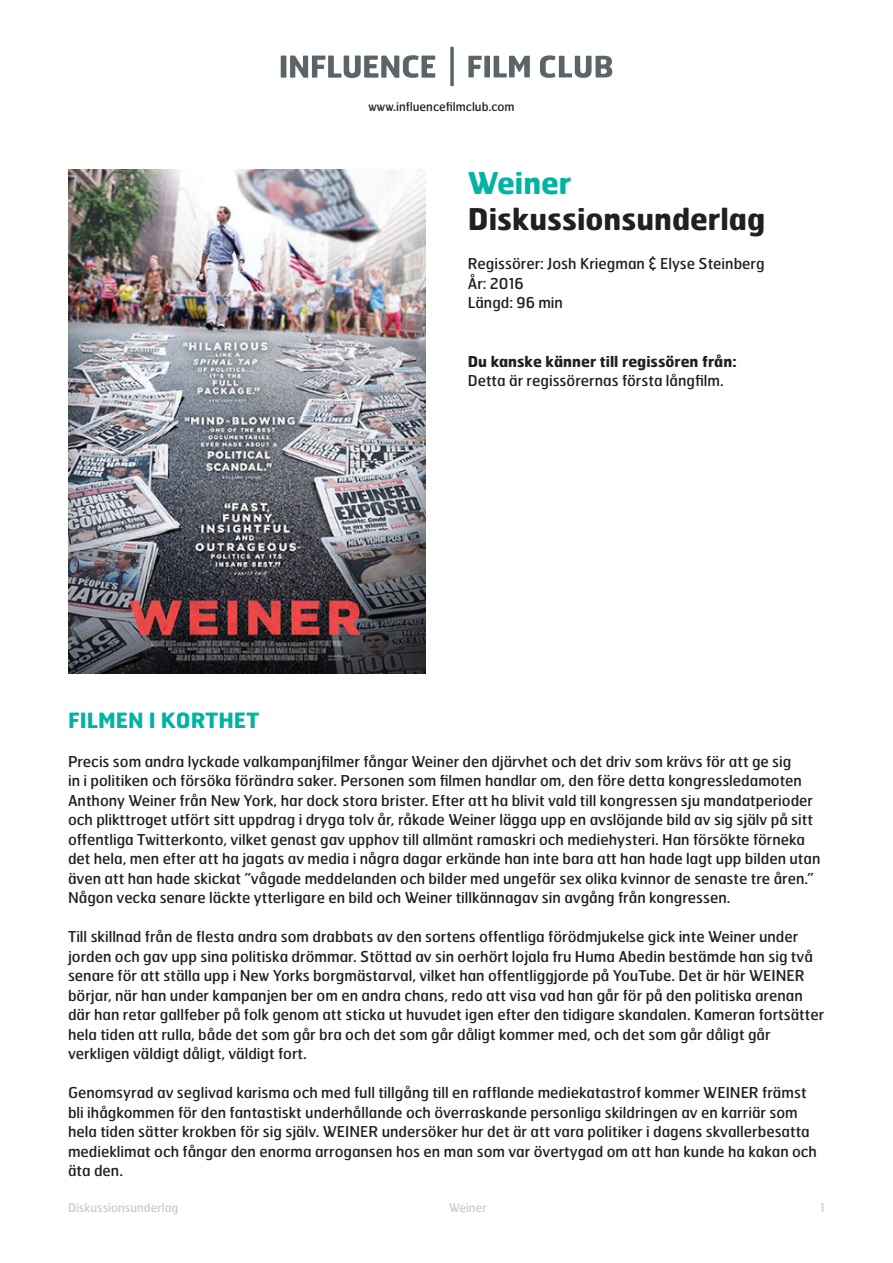
<style>
.page{position:relative;width:893px;height:1263px;background:#fff}
.page>*{position:absolute;margin:0;border:0;box-sizing:border-box;transform-origin:0 0}
.t1{font:700 30px "Hermes";color:#231f20}
.t2{font:700 30px "Hermes";color:#00b3a2}
.t3{font:700 21px "Hermes";color:#00b3a2}
.t4{font:15px/19.5px "Hermes";color:#231f20}
.t5{font:700 15px "Hermes";color:#231f20}
.t6{font:12px "Hermes";color:#cacccc}
.t7{font:12px "Hermes";color:#231f20}
</style>
<div class="page">
<img style="left:68px;top:169px;width:357px;height:504px">
<div style="left:281px;top:56px;width:5px;height:22px;background:#5b6468"></div>
<svg style="left:290px;top:55px;width:145px;height:23px"></svg>
<svg style="left:468px;top:56px;width:62px;height:22px"></svg>
<svg style="left:450px;top:47px;width:4px;height:39px"></svg>
<svg style="left:540px;top:55px;width:72px;height:23px"></svg>
<p class="t7" style="left:368px;top:99px;width:148px">www.influencefilmclub.com</p>
<h1 class="t2" style="left:468px;top:164px;width:105px">Weiner</h1>
<h1 class="t1" style="left:468px;top:200px;width:299px">Diskussionsunderlag</h1>
<p class="t4" style="left:468px;top:254px;width:298px">Regissörer: Josh Kriegman &amp; Elyse Steinberg<br>År: 2016<br>Längd: 96 min</p>
<p class="t5" style="left:468px;top:351px;width:270px">Du kanske känner till regissören från:</p>
<p class="t4" style="left:468px;top:371px;width:258px">Detta är regissörernas första långfilm.</p>
<h2 class="t3" style="left:68px;top:706px;width:193px">FILMEN I KORTHET</h2>
<p class="t4" style="left:68px;top:751px;width:754px">Precis som andra lyckade valkampanjfilmer fångar Weiner den djärvhet och det driv som krävs för att ge sig<br>in i politiken och försöka förändra saker. Personen som filmen handlar om, den före detta kongressledamoten Anthony Weiner från New York, har dock stora brister. Efter att ha blivit vald till kongressen sju mandatperioder och plikttroget utfört sitt uppdrag i dryga tolv år, råkade Weiner lägga upp en avslöjande bild av sig själv på sitt offentliga Twitterkonto, vilket genast gav upphov till allmänt ramaskri och mediehysteri. Han försökte förneka det hela, men efter att ha jagats av media i några dagar erkände han inte bara att han hade lagt upp bilden utan även att han hade skickat ”vågade meddelanden och bilder med ungefär sex olika kvinnor de senaste tre åren.” Någon vecka senare läckte ytterligare en bild och Weiner tillkännagav sin avgång från kongressen.</p>
<p class="t4" style="left:68px;top:926px;width:758px">Till skillnad från de flesta andra som drabbats av den sortens offentliga förödmjukelse gick inte Weiner under jorden och gav upp sina politiska drömmar. Stöttad av sin oerhört lojala fru Huma Abedin bestämde han sig två senare för att ställa upp i New Yorks borgmästarval, vilket han offentliggjorde på YouTube. Det är här WEINER börjar, när han under kampanjen ber om en andra chans, redo att visa vad han går för på den politiska arenan där han retar gallfeber på folk genom att sticka ut huvudet igen efter den tidigare skandalen. Kameran fortsätter hela tiden att rulla, både det som går bra och det som går dåligt kommer med, och det som går dåligt går verkligen väldigt dåligt, väldigt fort.</p>
<p class="t4" style="left:68px;top:1082px;width:750px">Genomsyrad av seglivad karisma och med full tillgång till en rafflande mediekatastrof kommer WEINER främst bli ihågkommen för den fantastiskt underhållande och överraskande personliga skildringen av en karriär som hela tiden sätter krokben för sig själv. WEINER undersöker hur det är att vara politiker i dagens skvallerbesatta medieklimat och fångar den enorma arrogansen hos en man som var övertygad om att han kunde ha kakan och äta den.</p>
<p class="t6" style="left:68px;top:1200px;width:112px">Diskussionsunderlag</p>
<p class="t6" style="left:449px;top:1200px;width:40px">Weiner</p>
<p class="t6" style="left:820px;top:1200px;width:6px">1</p>
</div>
